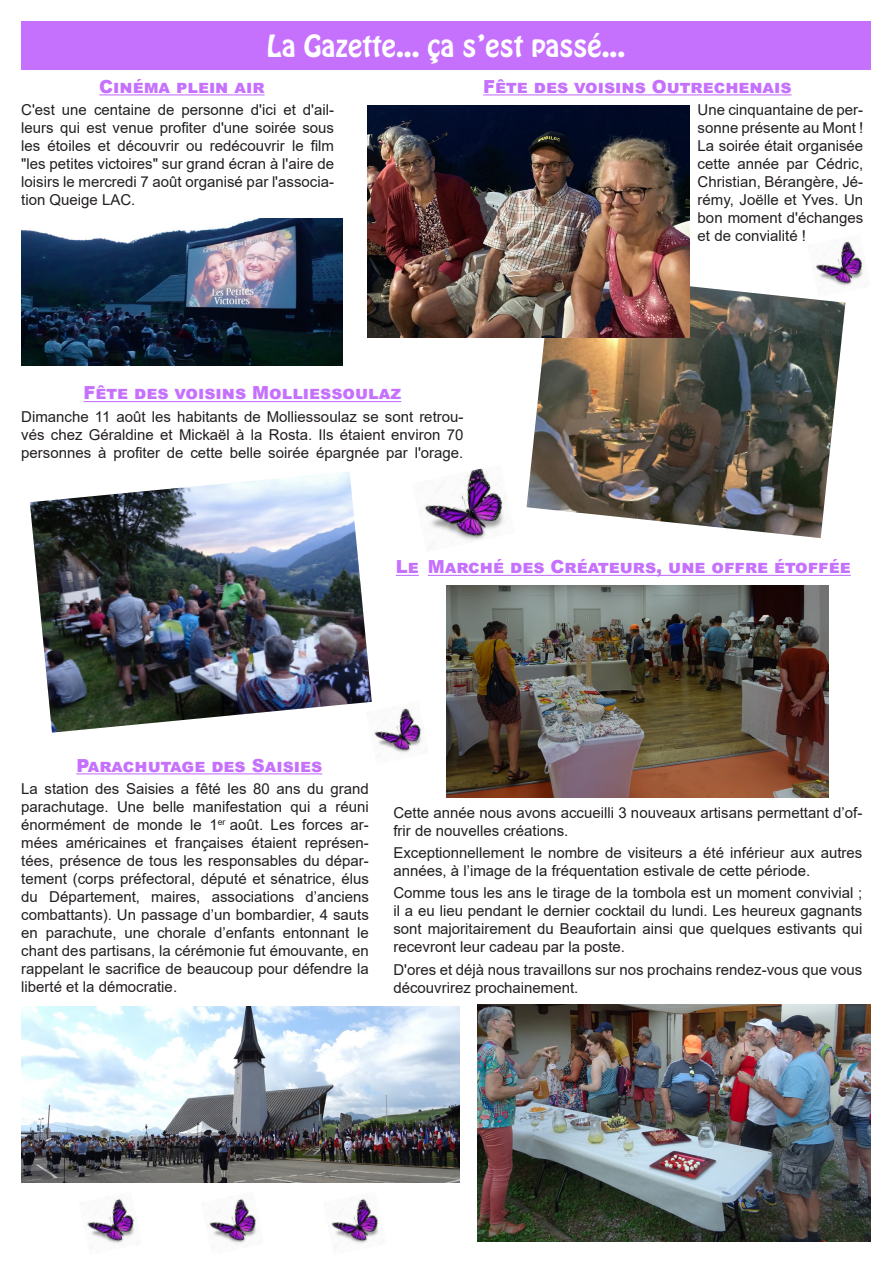
<style>
.page{position:relative;width:893px;height:1263px;background:#fff}
.page>*{position:absolute;margin:0;border:0;box-sizing:border-box;transform-origin:0 0}
.titre_orange{font:27px "Hobo Std";color:#fff}
.t1{font:900 18px "Arial";color:#c671fe}
.t2{font:15px/18px "Arial";color:#231f20;text-align:justify}
</style>
<div class="page">
<img style="left:424px;top:468px;width:81px;height:78px">
<img style="left:815px;top:241px;width:48px;height:45px">
<div style="left:21px;top:21px;width:850px;height:49px;background:#c671fe"></div>
<svg style="left:396px;top:575px;width:23px;height:1px"></svg>
<hr style="left:428px;top:575px;width:423px;height:1px;background:#c671fe">
<hr style="left:99px;top:94px;width:166px;height:1px;background:#c671fe">
<hr style="left:483px;top:94px;width:309px;height:1px;background:#c671fe">
<img style="left:446px;top:585px;width:382px;height:212px">
<hr style="left:84px;top:401px;width:317px;height:1px;background:#c671fe">
<img style="left:21px;top:218px;width:322px;height:148px">
<img style="left:30px;top:471px;width:342px;height:262px">
<img style="left:527px;top:272px;width:318px;height:266px">
<img style="left:368px;top:105px;width:321px;height:232px">
<hr style="left:76px;top:773px;width:246px;height:1px;background:#c671fe">
<img style="left:21px;top:1006px;width:438px;height:176px">
<img style="left:477px;top:1005px;width:394px;height:237px">
<img style="left:366px;top:701px;width:56px;height:52px">
<img style="left:87px;top:1198px;width:47px;height:45px">
<img style="left:209px;top:1198px;width:48px;height:46px">
<img style="left:331px;top:1198px;width:48px;height:46px">
<p class="titre_orange" style="left:267px;top:27px;width:360px">La Gazette... ça s’est passé...</p>
<p class="t1" style="left:99px;top:73px;width:167px">Cinéma plein air</p>
<p class="t2" style="left:21px;top:101px;width:314px">C'est une centaine de personne d'ici et d'ail&shy;leurs qui est venue profiter d'une soirée sous les étoiles et découvrir ou redécouvrir le film "les petites victoires" sur grand écran à l'aire de loisirs le mercredi 7 août organisé par l'associa&shy;tion Queige LAC.</p>
<p class="t1" style="left:483px;top:73px;width:310px">Fête des voisins Outrechenais</p>
<p class="t2" style="left:698px;top:101px;width:167px">Une cinquantaine de per&shy;sonne présente au Mont !<br>La soirée était organisée cette année par Cédric, Christian, Bérangère, Jé&shy;rémy, Joëlle et Yves. Un bon moment d'échanges et de convialité !</p>
<p class="t1" style="left:84px;top:380px;width:319px">Fête des voisins Molliessoulaz</p>
<p class="t2" style="left:21px;top:407px;width:444px">Dimanche 11 août les habitants de Molliessoulaz se sont retrou&shy;vés chez Géraldine et Mickaël à la Rosta. Ils étaient environ 70 personnes à profiter de cette belle soirée épargnée par l'orage.</p>
<p class="t1" style="left:396px;top:554px;width:456px">Le Marché des Créateurs, une offre étoffée</p>
<p class="t1" style="left:76px;top:752px;width:247px">Parachutage des Saisies</p>
<p class="t2" style="left:21px;top:779px;width:349px">La station des Saisies a fêté les 80 ans du grand parachutage. Une belle manifestation qui a réuni énormément de monde le 1<sup>er</sup> août. Les forces ar&shy;mées américaines et françaises étaient représen&shy;tées, présence de tous les responsables du dépar&shy;tement (corps préfectoral, député et sénatrice, élus du Département, maires, associations d’anciens combattants). Un passage d’un bombardier, 4 sauts en parachute, une chorale d’enfants entonnant le chant des partisans, la cérémonie fut émouvante, en rappelant le sacrifice de beaucoup pour défendre la liberté et la démocratie.</p>
<p class="t2" style="left:393px;top:803px;width:471px">Cette année nous avons accueilli 3 nouveaux artisans permettant d’of&shy;frir de nouvelles créations.</p>
<p class="t2" style="left:393px;top:844px;width:471px">Exceptionnellement le nombre de visiteurs a été inférieur aux autres années, à l’image de la fréquentation estivale de cette période.</p>
<p class="t2" style="left:393px;top:884px;width:471px">Comme tous les ans le tirage de la tombola est un moment convivial ; il a eu lieu pendant le dernier cocktail du lundi. Les heureux gagnants sont majoritairement du Beaufortain ainsi que quelques estivants qui recevront leur cadeau par la poste.</p>
<p class="t2" style="left:393px;top:960px;width:471px">D'ores et déjà nous travaillons sur nos prochains rendez-vous que vous découvrirez prochainement.</p>
</div>
